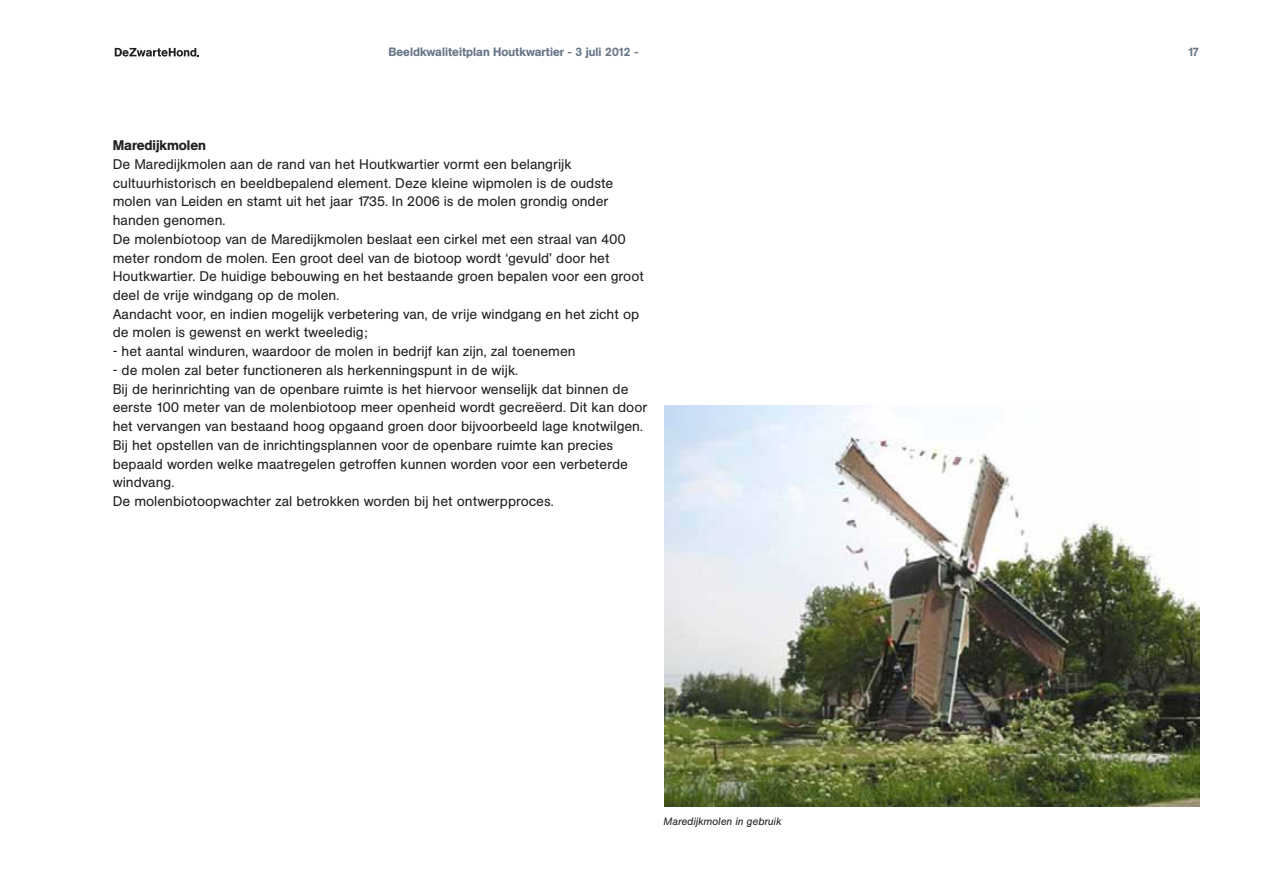
<style>
.page{position:relative;width:1263px;height:893px;background:#fff}
.page>*{position:absolute;margin:0;border:0;box-sizing:border-box;transform-origin:0 0}
.t1{font:13.8px/18.8px "SG Next BSK";color:#231f20}
.t2{font:500 13.8px "SG Next BSK";color:#231f20}
.t3{font:500 12px "SG Next BSK";color:#677788}
.niet_op_basislijn{font:italic 10.5px "SG Next BSK";color:#231f20}
</style>
<div class="page">
<svg style="left:115px;top:48px;width:84px;height:9px"></svg>
<img style="left:664px;top:405px;width:535px;height:401px">
<p class="t3" style="left:389px;top:45px;width:251px">Beeldkwaliteitplan Houtkwartier - 3 juli 2012 -</p>
<p class="t3" style="left:1188px;top:45px;width:13px">17</p>
<p class="t2" style="left:113px;top:137px;width:95px">Maredijkmolen</p>
<p class="t1" style="left:113px;top:155px;width:502px">De Maredijkmolen aan de rand van het Houtkwartier vormt een belangrijk cultuurhistorisch en beeldbepalend element. Deze kleine wipmolen is de oudste molen van Leiden en stamt uit het jaar 1735. In 2006 is de molen grondig onder handen genomen.</p>
<p class="t1" style="left:113px;top:230px;width:533px">De molenbiotoop van de Maredijkmolen beslaat een cirkel met een straal van 400 meter rondom de molen. Een groot deel van de biotoop wordt ‘gevuld’ door het Houtkwartier. De huidige bebouwing en het bestaande groen bepalen voor een groot deel de vrije windgang op de molen.</p>
<p class="t1" style="left:113px;top:305px;width:528px">Aandacht voor, en indien mogelijk verbetering van, de vrije windgang en het zicht op de molen is gewenst en werkt tweeledig;</p>
<p class="t1" style="left:113px;top:342px;width:464px">- het aantal winduren, waardoor de molen in bedrijf kan zijn, zal toenemen</p>
<p class="t1" style="left:113px;top:361px;width:407px">- de molen zal beter functioneren als herkenningspunt in de wijk.</p>
<p class="t1" style="left:113px;top:380px;width:536px">Bij de herinrichting van de openbare ruimte is het hiervoor wenselijk dat binnen de eerste 100 meter van de molenbiotoop meer openheid wordt gecreëerd. Dit kan door het vervangen van bestaand hoog opgaand groen door bijvoorbeeld lage knotwilgen.</p>
<p class="t1" style="left:113px;top:436px;width:517px">Bij het opstellen van de inrichtingsplannen voor de openbare ruimte kan precies bepaald worden welke maatregelen getroffen kunnen worden voor een verbeterde windvang.</p>
<p class="t1" style="left:113px;top:492px;width:442px">De molenbiotoopwachter zal betrokken worden bij het ontwerpproces.</p>
<p class="niet_op_basislijn" style="left:664px;top:815px;width:119px">Maredijkmolen in gebruik</p>
</div>
